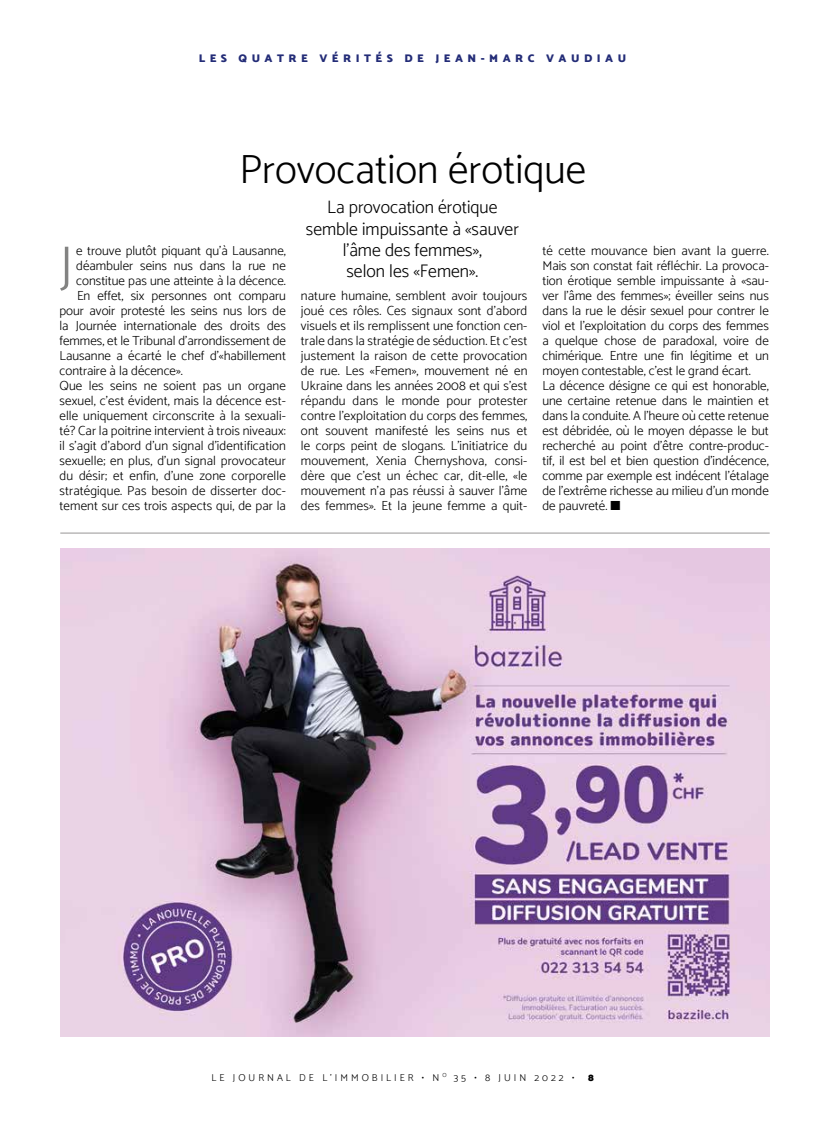
<style>
.page{position:relative;width:830px;height:1134px;background:#fff}
.page>*{position:absolute;margin:0;border:0;box-sizing:border-box;transform-origin:0 0}
.t1{font:300 56.38px "Catamaran";color:#838382}
.t2{font:300 41.25px "Catamaran";color:#000}
.t3{font:300 18.12px/21.2px "Catamaran";color:#000;text-align:center}
.t4{font:300 13.12px/15px "Catamaran";color:#000;text-align:justify}
.t5{font:900 11.25px "Catamaran";letter-spacing:.4em;color:#232c77}
.t6{font:300 10px "Catamaran";letter-spacing:.3em;color:#000}
.t7{font:900 10px "Catamaran";color:#000}
</style>
<div class="page">
<hr style="left:60px;top:533px;width:709px;height:1px;background:#979696">
<img style="left:60px;top:549px;width:709px;height:487px">
<p class="t5" style="left:198px;top:51px;width:429px">LES QUATRE VÉRITÉS DE JEAN-MARC VAUDIAU</p>
<h2 class="t2" style="left:239px;top:145px;width:348px">Provocation érotique</h2>
<h1 class="t1" style="left:59px;top:233px;width:15px">J</h1>
<p class="t4" style="left:76px;top:243px;width:211px">e trouve plutôt piquant qu’à Lausanne,</p>
<p class="t4" style="left:76px;top:258px;width:211px">déambuler seins nus dans la rue ne</p>
<p class="t4" style="left:76px;top:273px;width:211px">constitue pas une atteinte à la décence.</p>
<p class="t4" style="left:77px;top:288px;width:210px">En effet, six personnes ont comparu</p>
<p class="t4" style="left:59px;top:303px;width:228px">pour avoir protesté les seins nus lors de</p>
<p class="t4" style="left:59px;top:318px;width:228px">la Journée internationale des droits des</p>
<p class="t4" style="left:59px;top:333px;width:228px">femmes, et le Tribunal d’arrondissement de</p>
<p class="t4" style="left:59px;top:348px;width:228px">Lausanne a écarté le chef d’«habillement</p>
<p class="t4" style="left:59px;top:363px;width:125px">contraire à la décence».</p>
<p class="t4" style="left:59px;top:378px;width:228px">Que les seins ne soient pas un organe</p>
<p class="t4" style="left:59px;top:393px;width:228px">sexuel, c’est évident, mais la décence est-</p>
<p class="t4" style="left:59px;top:408px;width:228px">elle uniquement circonscrite à la sexuali-</p>
<p class="t4" style="left:59px;top:423px;width:228px">té? Car la poitrine intervient à trois niveaux:</p>
<p class="t4" style="left:59px;top:438px;width:228px">il s’agit d’abord d’un signal d’identification</p>
<p class="t4" style="left:59px;top:453px;width:228px">sexuelle; en plus, d’un signal provocateur</p>
<p class="t4" style="left:59px;top:468px;width:228px">du désir; et enfin, d’une zone corporelle</p>
<p class="t4" style="left:59px;top:483px;width:228px">stratégique. Pas besoin de disserter doc-</p>
<p class="t4" style="left:59px;top:498px;width:228px">tement sur ces trois aspects qui, de par la</p>
<h3 class="t3" style="left:306px;top:196px;width:214px">La provocation érotique semble impuissante à «sauver l’âme des femmes»,<br>selon les «Femen».</h3>
<p class="t4" style="left:301px;top:288px;width:228px">nature humaine, semblent avoir toujours joué ces rôles. Ces signaux sont d’abord visuels et ils remplissent une fonction cen&shy;trale dans la stratégie de séduction. Et c’est justement la raison de cette provocation de rue. Les «Femen», mouvement né en Ukraine dans les années 2008 et qui s’est répandu dans le monde pour protester contre l’exploitation du corps des femmes, ont souvent manifesté les seins nus et le corps peint de slogans. L’initiatrice du mouvement, Xenia Chernyshova, consi&shy;dère que c’est un échec car, dit-elle, «le mouvement n’a pas réussi à sauver l’âme des femmes». Et la jeune femme a quit-</p>
<p class="t4" style="left:542px;top:243px;width:228px;text-align:left">té cette mouvance bien avant la guerre.<br>Mais son constat fait réfléchir. La provoca&shy;tion érotique semble impuissante à «sau&shy;ver l’âme des femmes»; éveiller seins nus dans la rue le désir sexuel pour contrer le viol et l’exploitation du corps des femmes a quelque chose de paradoxal, voire de chimérique. Entre une fin légitime et un moyen contestable, c’est le grand écart.<br>La décence désigne ce qui est honorable, une certaine retenue dans le maintien et dans la conduite. A l’heure où cette retenue est débridée, où le moyen dépasse le but recherché au point d’être contre-produc&shy;tif, il est bel et bien question d’indécence, comme par exemple est indécent l’étalage de l’extrême richesse au milieu d’un monde de pauvreté. ■</p>
<p class="t6" style="left:211px;top:1071px;width:364px">LE JOURNAL DE L’IMMOBILIER • N <sup>O</sup> 35 • 8 JUIN 2022 •</p>
<p class="t7" style="left:587px;top:1071px;width:7px">8</p>
</div>
